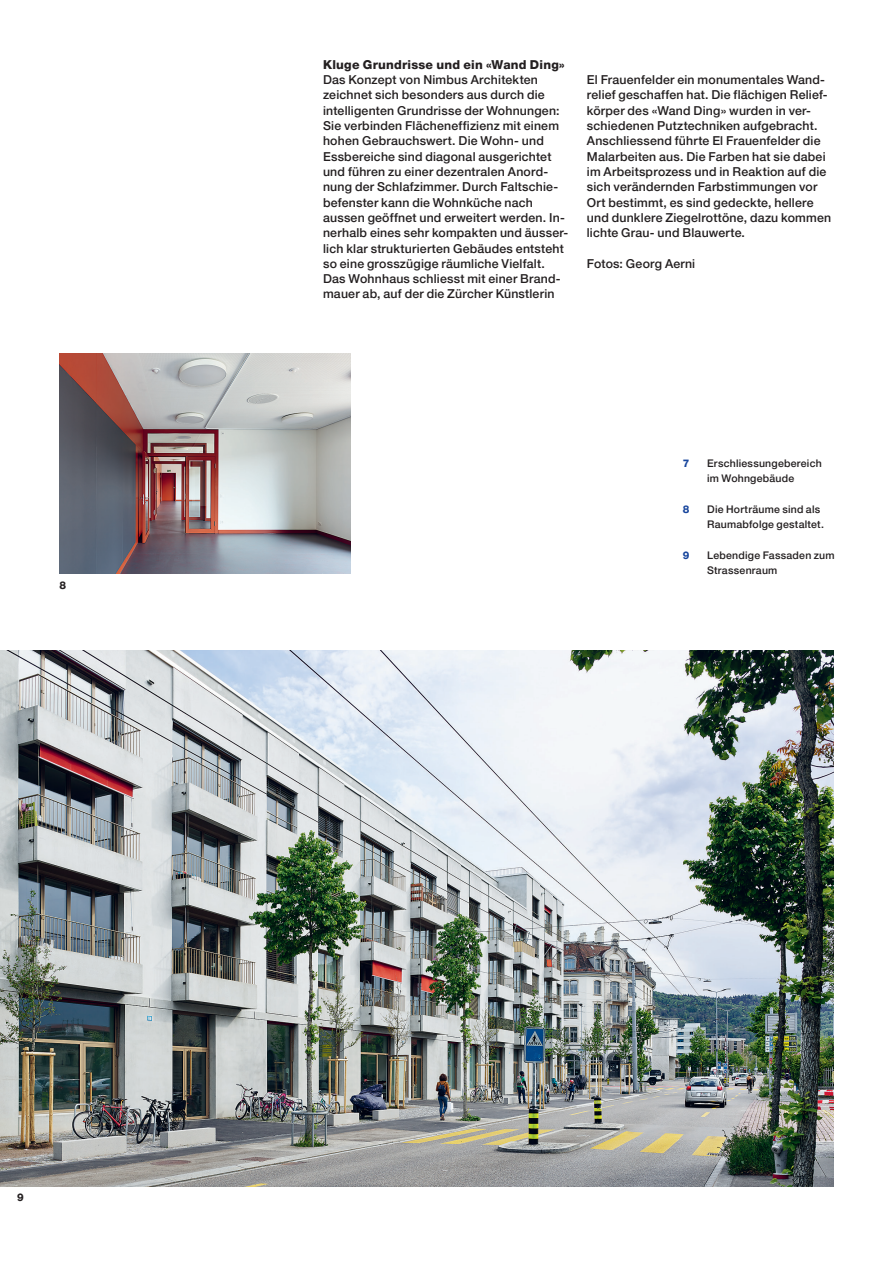
<style>
.page{position:relative;width:885px;height:1263px;background:#fff}
.page>*{position:absolute;margin:0;border:0;box-sizing:border-box;transform-origin:0 0}
.t1{font:500 12.3px/15.3px "Helvetica Neue LT Pro";letter-spacing:.015em;color:#231f20}
.t2{font:800 12.3px "Helvetica Neue LT Pro";letter-spacing:.02em;color:#231f20}
.t3{font:500 10.5px/15.3px "Helvetica Neue LT Pro";letter-spacing:.02em;color:#231f20}
.t4{font:800 10.5px "Helvetica Neue LT Pro";color:#18469d}
.t5{font:800 10.5px "Helvetica Neue LT Pro";color:#231f20}
</style>
<div class="page">
<img style="left:0;top:650px;width:833px;height:536px">
<img style="left:60px;top:354px;width:290px;height:220px">
<p class="t5" style="left:60px;top:579px;width:8px">8</p>
<p class="t5" style="left:17px;top:1191px;width:8px">9</p>
<p class="t2" style="left:323px;top:57px;width:243px">Kluge Grundrisse und ein «Wand Ding»</p>
<p class="t1" style="left:323px;top:72px;width:247px">Das Konzept von Nimbus Architekten zeichnet sich besonders aus durch die intelligenten Grundrisse der Wohnungen:<br>Sie verbinden Flächeneffizienz mit einem hohen Gebrauchswert. Die Wohn- und Essbereiche sind diagonal ausgerichtet und führen zu einer dezentralen Anord&shy;nung der Schlafzimmer. Durch Faltschie&shy;befenster kann die Wohnküche nach aussen geöffnet und erweitert werden. In&shy;nerhalb eines sehr kompakten und äusser&shy;lich klar strukturierten Gebäudes entsteht so eine grosszügige räumliche Vielfalt.<br>Das Wohnhaus schliesst mit einer Brand&shy;mauer ab, auf der die Zürcher Künstlerin</p>
<p class="t1" style="left:586px;top:72px;width:246px">El Frauenfelder ein monumentales Wand&shy;relief geschaffen hat. Die flächigen Relief&shy;körper des «Wand Ding» wurden in ver&shy;schiedenen Putztechniken aufgebracht.<br>Anschliessend führte El Frauenfelder die Malarbeiten aus. Die Farben hat sie dabei im Arbeitsprozess und in Reaktion auf die sich verändernden Farbstimmungen vor Ort bestimmt, es sind gedeckte, hellere und dunklere Ziegelrottöne, dazu kommen lichte Grau- und Blauwerte.</p>
<p class="t1" style="left:586px;top:256px;width:110px">Fotos: Georg Aerni</p>
<p class="t4" style="left:682px;top:457px;width:8px">7</p>
<p class="t3" style="left:707px;top:455px;width:116px">Erschliessungebereich im Wohngebäude</p>
<p class="t4" style="left:682px;top:503px;width:8px">8</p>
<p class="t3" style="left:707px;top:501px;width:118px">Die Horträume sind als<br>Raumabfolge gestaltet.</p>
<p class="t4" style="left:682px;top:548px;width:8px">9</p>
<p class="t3" style="left:707px;top:547px;width:129px">Lebendige Fassaden zum<br>Strassenraum</p>
</div>
